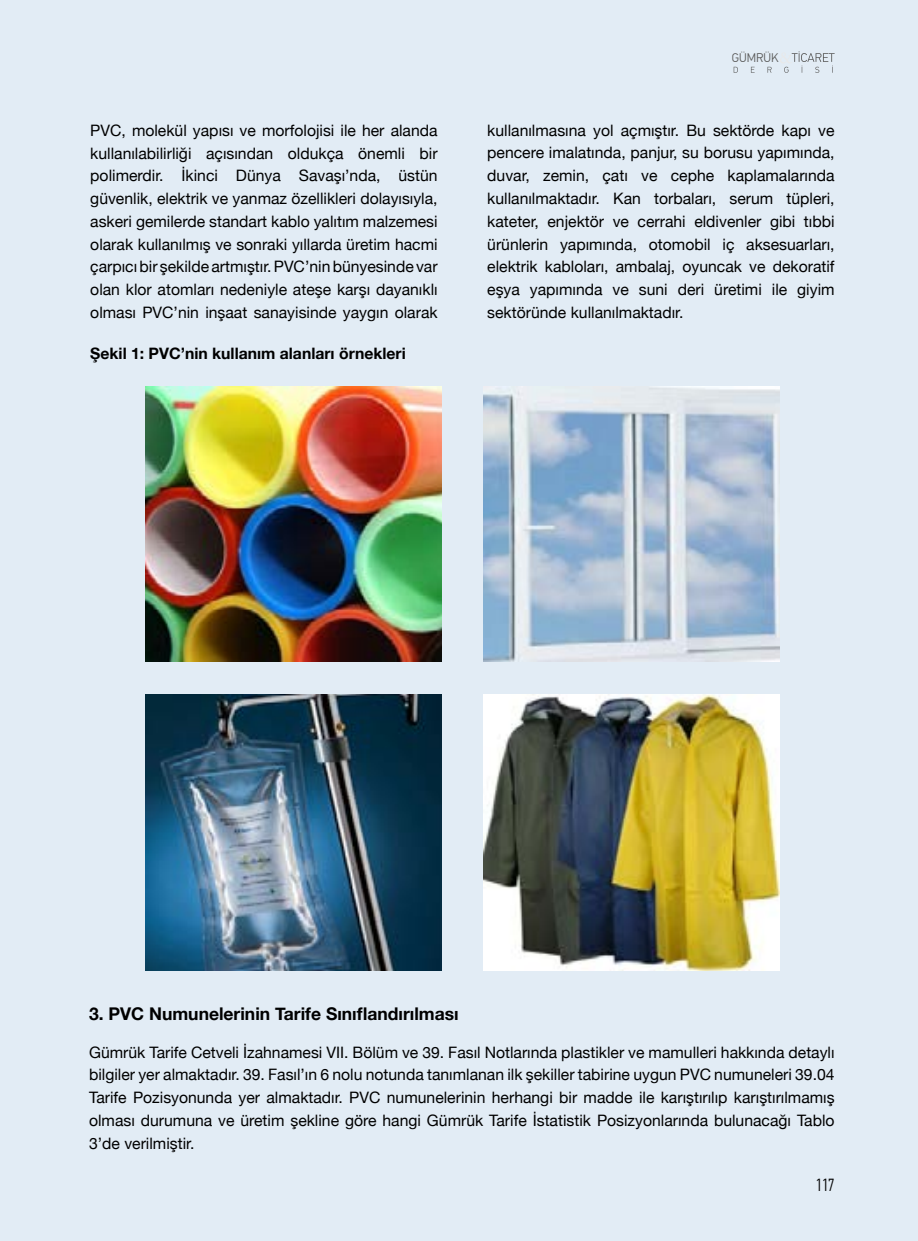
<style>
.page{position:relative;width:918px;height:1241px;background:#fff}
.page>*{position:absolute;margin:0;border:0;box-sizing:border-box;transform-origin:0 0}
.t1{font:700 17.5px "Helvetica Neue";color:#000}
.t2{font:300 17.5px "PF Din Text Comp Pro";color:#000}
.t3{font:15.75px/22.8px "Helvetica Neue";color:#000;text-align:justify}
.t4{font:700 15.75px "Helvetica Neue";color:#000}
.t5{font:300 12.42px "PF Din Text Pro";color:#575756}
</style>
<div class="page">
<div style="left:0;top:0;width:918px;height:1240px;background:#e2ecf5"></div>
<svg style="left:733px;top:67px;width:5px;height:6px"></svg>
<svg style="left:751px;top:67px;width:3px;height:6px"></svg>
<svg style="left:767px;top:67px;width:4px;height:6px"></svg>
<svg style="left:780px;top:51px;width:54px;height:22px"></svg>
<img style="left:146px;top:386px;width:295px;height:275px">
<img style="left:146px;top:694px;width:295px;height:275px">
<img style="left:483px;top:386px;width:296px;height:275px">
<img style="left:483px;top:694px;width:296px;height:275px">
<p class="t5" style="left:732px;top:50px;width:48px">GÜMRÜK</p>
<p class="t3" style="left:90px;top:120px;width:349px">PVC, molekül yapısı ve morfolojisi ile her alanda kullanılabilirliği açısından oldukça önemli bir polimerdir. İkinci Dünya Savaşı’nda, üstün güvenlik, elektrik ve yanmaz özellikleri dolayısıyla, askeri gemilerde standart kablo yalıtım malzemesi olarak kullanılmış ve sonraki yıllarda üretim hacmi çarpıcı bir şekilde artmıştır. PVC’nin bünyesinde var olan klor atomları nedeniyle ateşe karşı dayanıklı olması PVC’nin inşaat sanayisinde yaygın olarak</p>
<p class="t3" style="left:487px;top:120px;width:349px">kullanılmasına yol açmıştır. Bu sektörde kapı ve pencere imalatında, panjur, su borusu yapımında, duvar, zemin, çatı ve cephe kaplamalarında kullanılmaktadır. Kan torbaları, serum tüpleri, kateter, enjektör ve cerrahi eldivenler gibi tıbbi ürünlerin yapımında, otomobil iç aksesuarları, elektrik kabloları, ambalaj, oyuncak ve dekoratif eşya yapımında ve suni deri üretimi ile giyim sektöründe kullanılmaktadır.</p>
<p class="t4" style="left:90px;top:341px;width:317px">Şekil 1: PVC’nin kullanım alanları örnekleri</p>
<p class="t1" style="left:89px;top:999px;width:371px">3. PVC Numunelerinin Tarife Sınıflandırılması</p>
<p class="t3" style="left:89px;top:1041px;width:747px">Gümrük Tarife Cetveli İzahnamesi VII. Bölüm ve 39. Fasıl Notlarında plastikler ve mamulleri hakkında detaylı bilgiler yer almaktadır. 39. Fasıl’ın 6 nolu notunda tanımlanan ilk şekiller tabirine uygun PVC numuneleri 39.04<br>Tarife Pozisyonunda yer almaktadır. PVC numunelerinin herhangi bir madde ile karıştırılıp karıştırılmamış olması durumuna ve üretim şekline göre hangi Gümrük Tarife İstatistik Posizyonlarında bulunacağı Tablo 3’de verilmiştir.</p>
<p class="t2" style="left:815px;top:1174px;width:21px">117</p>
</div>
